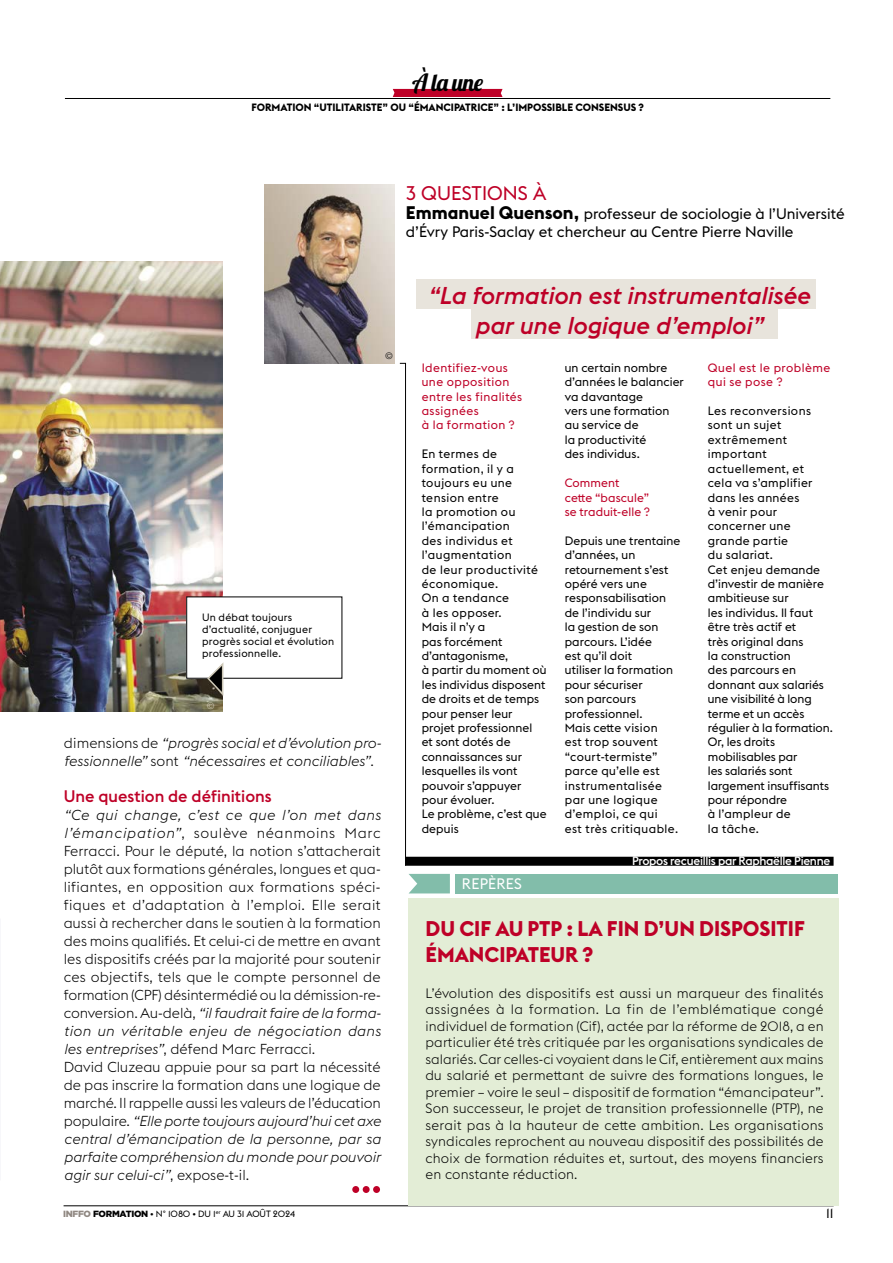
<style>
.page{position:relative;width:893px;height:1263px;background:#fff}
.page>*{position:absolute;margin:0;border:0;box-sizing:border-box;transform-origin:0 0}
.t1{font:italic 500 24px/30px "Euclid Flex";color:#be0027;text-align:center}
.t2{font:23.7px "Lobster 1.4";color:#000}
.t3{font:700 21px/25.5px "Euclid Flex";color:#be0027}
.t4{font:19.5px "Euclid Flex";color:#be0027}
.t5{font:500 16.5px "Euclid Flex";color:#be0027}
.t6{font:15px/18px "Euclid Flex";color:#000}
.t7{font:15px "Euclid Flex";letter-spacing:.01em;color:#fff}
.t8{font:300 14.25px/18px "Euclid Flex";color:#000}
.t9{font:italic 300 14.25px/18px "Euclid Flex";color:#000}
.t10{font:300 13.5px/16.5px "Euclid Flex";letter-spacing:.01em;color:#000;text-align:justify}
.t11{font:13.5px "Euclid Flex";color:#000}
.t12{font:12px/14.4px "Euclid Flex";letter-spacing:.01em;color:#000}
.t13{font:12px/14.4px "Euclid Flex";letter-spacing:.035em;color:#be0027}
.t14{font:12px/14.4px "Euclid Flex";letter-spacing:.005em;color:#be0027}
.t15{font:500 12px "Euclid Flex";letter-spacing:-.025em;color:#fff}
.t16{font:10.5px/12px "Euclid Flex";letter-spacing:.02em;color:#000}
.t17{font:700 10.5px "Euclid Flex";color:#000}
.t18{font:9px "Euclid Flex";letter-spacing:-.015em;color:#000}
.t19{font:300 9px "Helvetica";color:#cec8b7}
.t20{font:300 9px "Helvetica";color:#000}
.s1{font-weight:700;font-size:18px}
.s2{font-style:normal}
.s3{font-style:italic}
.s4{font-family:"Gotham";font-weight:900;color:#908882}
.s5{font-family:"Gotham";font-weight:900}
</style>
<div class="page">
<hr style="left:64px;top:1205px;width:770px;height:1px;background:#000">
<img style="left:264px;top:184px;width:131px;height:180px">
<svg style="left:393px;top:89px;width:110px;height:8px"></svg>
<hr style="left:65px;top:98px;width:765px;height:1px;background:#000">
<svg style="left:399px;top:363px;width:7px;height:494px"></svg>
<div style="left:405px;top:857px;width:429px;height:9px;background:#000"></div>
<div style="left:416px;top:279px;width:399px;height:30px;background:#e8e4dc"></div>
<div style="left:472px;top:309px;width:306px;height:29px;background:#e8e4dc"></div>
<svg style="left:352px;top:1186px;width:28px;height:7px"></svg>
<img style="left:0;top:262px;width:222px;height:450px">
<div style="left:187px;top:597px;width:155px;height:81px;background:#fff"></div>
<svg style="left:206px;top:662px;width:19px;height:36px"></svg>
<div style="left:408px;top:898px;width:431px;height:307px;background:#e3edd6"></div>
<div style="left:456px;top:874px;width:382px;height:19px;background:#82bdaa"></div>
<svg style="left:409px;top:874px;width:41px;height:19px"></svg>
<h2 class="t2" style="left:412px;top:67px;width:73px">À la une</h2>
<p class="t17" style="left:251px;top:102px;width:394px">FORMATION “UTILITARISTE” OU “ÉMANCIPATRICE” : L’IMPOSSIBLE CONSENSUS ?</p>
<h3 class="t4" style="left:406px;top:182px;width:142px">3 QUESTIONS À</h3>
<p class="t6" style="left:406px;top:205px;width:440px"><span class="s1">Emmanuel Quenson,</span> professeur de sociologie à l’Université d’Évry Paris-Saclay et chercheur au Centre Pierre Naville</p>
<p class="t20" style="left:385px;top:349px;width:9px">©</p>
<p class="t16" style="left:202px;top:611px;width:133px">Un débat toujours d’actualité, conjuguer progrès social et évolution professionnelle.</p>
<p class="t19" style="left:207px;top:698px;width:9px">©</p>
<p class="t9" style="left:64px;top:734px;width:319px"><span class="s2">dimensions de</span> “progrès social et d’évolution pro&shy;fessionnelle” <span class="s2">sont</span> “nécessaires et conciliables”<span class="s2">.</span></p>
<h3 class="t5" style="left:64px;top:786px;width:209px">Une question de définitions</h3>
<p class="t8" style="left:64px;top:806px;width:319px"><span class="s3">“Ce qui change, c’est ce que l’on met dans l’émancipation”</span>, soulève néanmoins Marc Ferracci. Pour le député, la notion s’attacherait plutôt aux formations générales, longues et qua&shy;lifiantes, en opposition aux formations spéci&shy;fiques et d’adaptation à l’emploi. Elle serait aussi à rechercher dans le soutien à la formation des moins qualifiés. Et celui-ci de mettre en avant les dispositifs créés par la majorité pour soutenir ces objectifs, tels que le compte personnel de formation (CPF) désintermédié ou la démission-re&shy;conversion. Au-delà, <span class="s3">“il faudrait faire de la forma&shy;tion un véritable enjeu de négociation dans les entreprises”</span>, défend Marc Ferracci.<br>David Cluzeau appuie pour sa part la nécessité de pas inscrire la formation dans une logique de marché. Il rappelle aussi les valeurs de l’éducation populaire. <span class="s3">“Elle porte toujours aujourd’hui cet axe central d’émancipation de la personne, par sa parfaite compréhension du monde pour pouvoir agir sur celui-ci”</span>, expose-t-il.</p>
<h1 class="t1" style="left:427px;top:280px;width:384px">“La formation est instrumentalisée par une logique d’emploi”</h1>
<p class="t13" style="left:422px;top:360px;width:102px">Identifiez-vous une opposition entre les finalités assignées<br>à la formation ?</p>
<p class="t12" style="left:422px;top:447px;width:127px">En termes de formation, il y a toujours eu une tension entre<br>la promotion ou l’émancipation<br>des individus et l’augmentation<br>de leur productivité économique.<br>On a tendance<br>à les opposer.<br>Mais il n’y a<br>pas forcément d’antagonisme,<br>à partir du moment où les individus disposent de droits et de temps pour penser leur projet professionnel et sont dotés de connaissances sur lesquelles ils vont pouvoir s’appuyer pour évoluer.<br>Le problème, c’est que depuis</p>
<p class="t7" style="left:462px;top:875px;width:62px">REPÈRES</p>
<p class="t12" style="left:565px;top:360px;width:121px">un certain nombre d’années le balancier va davantage<br>vers une formation au service de<br>la productivité<br>des individus.</p>
<p class="t14" style="left:565px;top:476px;width:86px">Comment cette “bascule” se traduit-elle ?</p>
<p class="t12" style="left:565px;top:533px;width:117px">Depuis une trentaine d’années, un retournement s’est opéré vers une responsabilisation de l’individu sur<br>la gestion de son parcours. L’idée<br>est qu’il doit<br>utiliser la formation pour sécuriser<br>son parcours professionnel.<br>Mais cette vision<br>est trop souvent “court-termiste” parce qu’elle est instrumentalisée par une logique d’emploi, ce qui<br>est très critiquable.</p>
<p class="t13" style="left:708px;top:360px;width:124px">Quel est le problème qui se pose ?</p>
<p class="t12" style="left:708px;top:404px;width:127px">Les reconversions sont un sujet extrêmement important actuellement, et<br>cela va s’amplifier dans les années<br>à venir pour concerner une grande partie<br>du salariat.<br>Cet enjeu demande d’investir de manière ambitieuse sur<br>les individus. Il faut être très actif et<br>très original dans<br>la construction<br>des parcours en donnant aux salariés une visibilité à long terme et un accès régulier à la formation.<br>Or, les droits mobilisables par<br>les salariés sont largement insuffisants pour répondre<br>à l’ampleur de<br>la tâche.</p>
<p class="t15" style="left:632px;top:854px;width:200px">Propos recueillis par Raphaëlle Pienne</p>
<h3 class="t3" style="left:425px;top:916px;width:381px">DU CIF AU PTP : LA FIN D’UN DISPOSITIF<br>ÉMANCIPATEUR ?</h3>
<p class="t10" style="left:425px;top:985px;width:400px">L’évolution des dispositifs est aussi un marqueur des finalités assignées à la formation. La fin de l’emblématique congé individuel de formation (Cif), actée par la réforme de 2018, a en particulier été très critiquée par les organisations syndicales de salariés. Car celles-ci voyaient dans le Cif, entièrement aux mains du salarié et permettant de suivre des formations longues, le premier – voire le seul – dispositif de formation “émancipateur”.<br>Son successeur, le projet de transition professionnelle (PTP), ne serait pas à la hauteur de cette ambition. Les organisations syndicales reprochent au nouveau dispositif des possibilités de choix de formation réduites et, surtout, des moyens financiers en constante réduction.</p>
<p class="t18" style="left:63px;top:1209px;width:234px"><span class="s4">INFFO</span> <span class="s5">FORMATION</span> • N° 1080 • DU 1<sup>er</sup> AU 31 AOÛT 2024</p>
<p class="t11" style="left:826px;top:1205px;width:9px">11</p>
</div>
